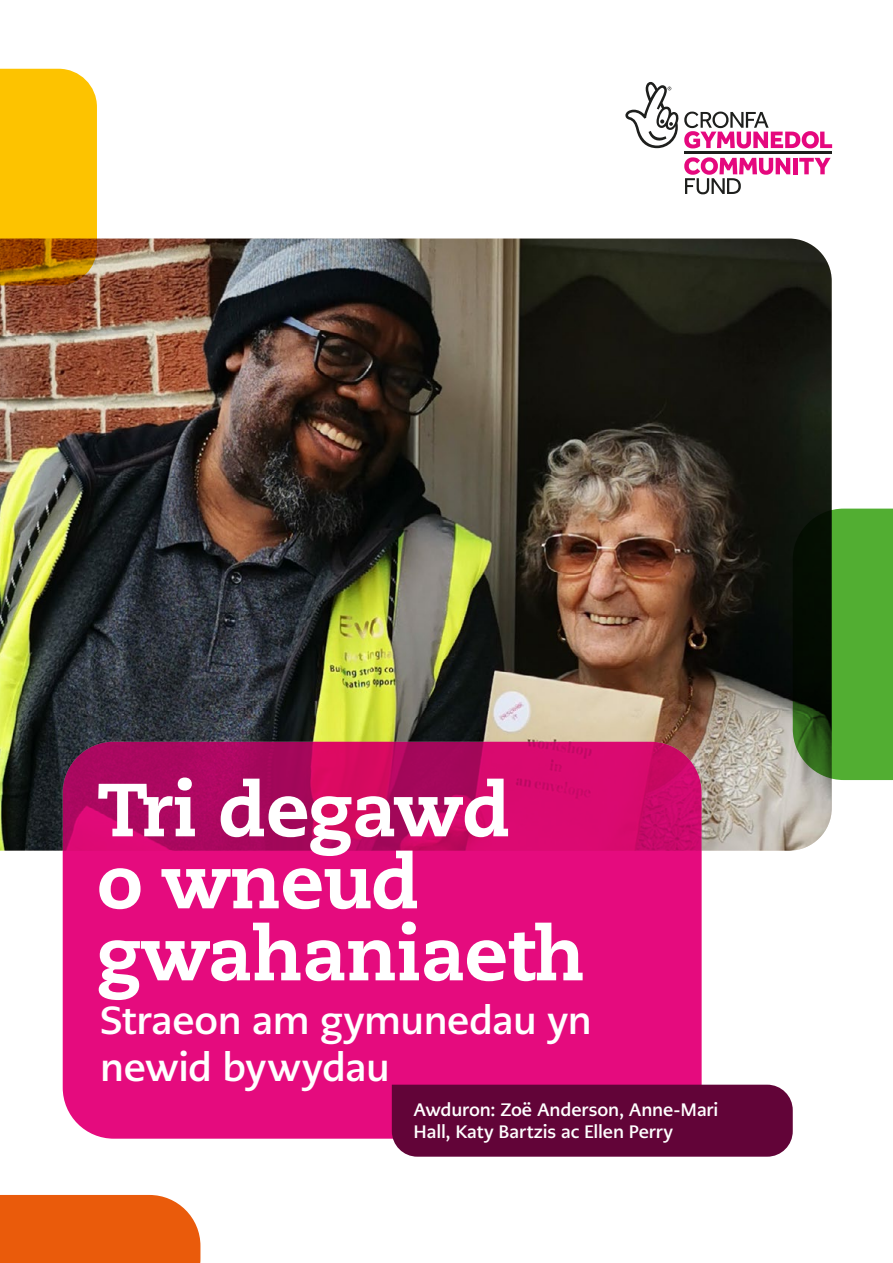
<style>
.page{position:relative;width:893px;height:1263px;background:#fff}
.page>*{position:absolute;margin:0;border:0;box-sizing:border-box;transform-origin:0 0}
.t1{font:800 75px/72px "Caecilia LT Pro 85";letter-spacing:-.01em;color:#fff}
.t2{font:700 39px/46.8px "PMN Caecilia Sans Text";letter-spacing:-.015em;color:#fff}
.t3{font:700 18px/21.6px "PMN Caecilia Sans Text";letter-spacing:-.005em;color:#fff}
</style>
<div class="page">
<img style="left:0;top:239px;width:832px;height:612px">
<svg style="left:0;top:69px;width:97px;height:216px;background:#e9ad05"></svg>
<svg style="left:63px;top:742px;width:639px;height:397px;background:#da0a76"></svg>
<svg style="left:793px;top:509px;width:100px;height:271px;background:#3a7824"></svg>
<div style="left:0;top:1195px;width:200px;height:68px;background:#ea5b0b"></div>
<div style="left:392px;top:1085px;width:401px;height:72px;background:#620438"></div>
<hr style="left:793px;top:158px;width:4px;height:16px;background:#e5087e">
<svg style="left:799px;top:158px;width:32px;height:16px"></svg>
<svg style="left:684px;top:157px;width:106px;height:37px"></svg>
<hr style="left:684px;top:152px;width:148px;height:2px;background:#1e1f1d">
<svg style="left:625px;top:82px;width:207px;height:66px"></svg>
<h1 class="t1" style="left:97px;top:772px;width:490px">Tri degawd<br>o wneud gwahaniaeth</h1>
<h2 class="t2" style="left:100px;top:997px;width:493px">Straeon am gymunedau yn newid bywydau</h2>
<p class="t3" style="left:414px;top:1099px;width:306px">Awduron: Zoë Anderson, Anne-Mari<br>Hall, Katy Bartzis ac Ellen Perry</p>
</div>
